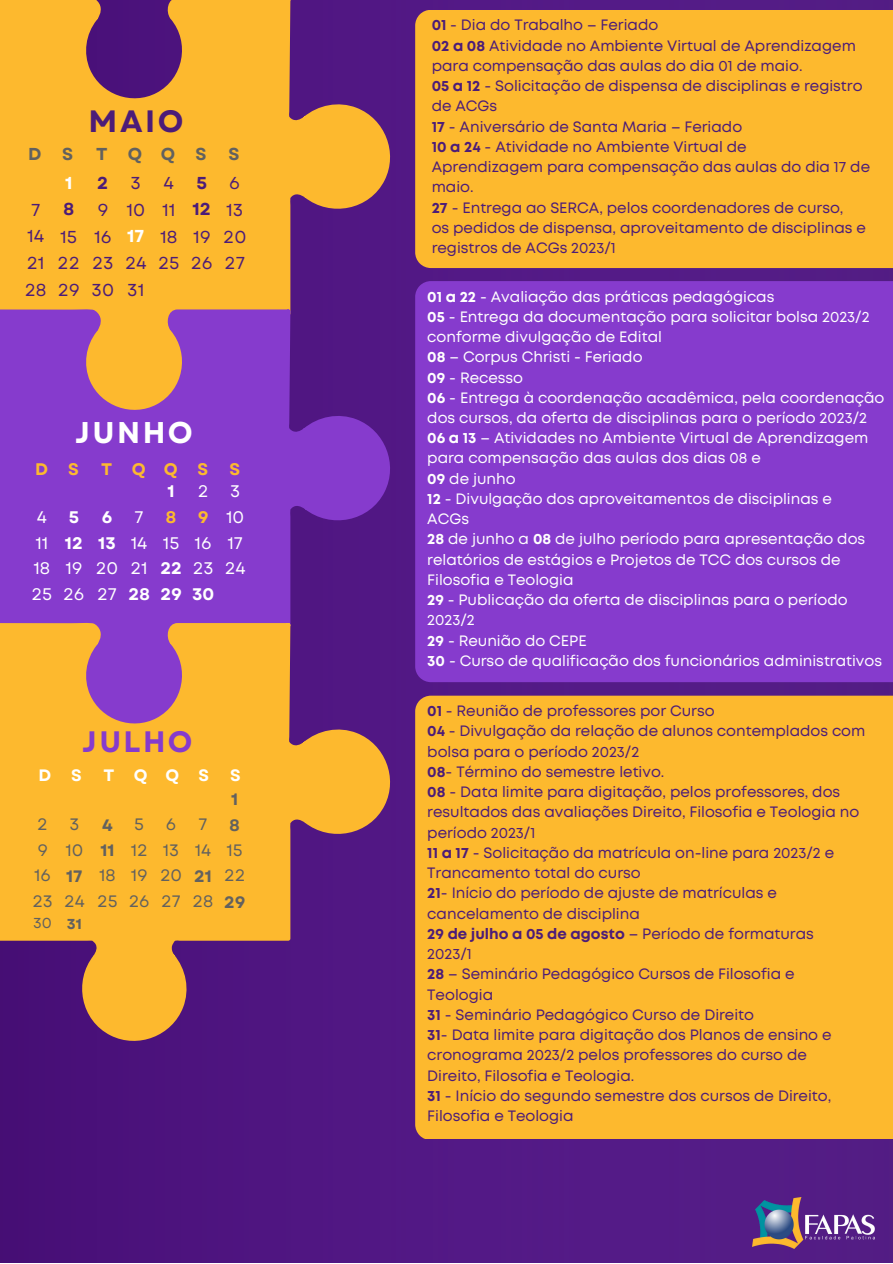
<style>
.page{position:relative;width:893px;height:1264px;background:#fff}
.page>*{position:absolute;margin:0;border:0;box-sizing:border-box;transform-origin:0 0}
.t1{font:700 30.9px "Garet";color:#4c1c78}
.t2{font:700 30px "Garet";letter-spacing:.08em;color:#fff}
.t3{font:700 29.55px "Garet";letter-spacing:.08em;color:#863bcd}
.t4{font:17.25px/26.5px "Garet";color:#4c1c78;text-align:center}
.t5{font:700 17.25px "Garet";color:#62615f}
.t6{font:700 17.25px/26.7px "Garet";color:#4c1c78}
.t7{font:700 17.25px "Garet";color:#fff}
.t8{font:16.8px/25.8px "Garet";color:#fff}
.t9{font:700 16.8px/25.8px "Garet";color:#fff}
.t10{font:700 16.8px "Garet";color:#fdb92e}
.t11{font:16.5px/25.7px "Garet";color:#62615f}
.t12{font:700 16.5px/25.7px "Garet";color:#62615f}
.t13{font:700 16.5px "Garet";color:#fff}
.t14{font:15px/20.2px "Mont";color:#4c1c78}
.t15{font:15px/20.2px "Mont";color:#fffffe}
.t16{font:14.4px "Garet";color:#62615f}
.t17{font:700 14.4px "Garet";color:#62615f}
.s1{font-weight:700}
</style>
<div class="page">
<div style="left:0;top:0;width:892px;height:1262px;background:linear-gradient(to right,#4a107b,#571f8a)"></div>
<svg style="left:0;top:0;width:395px;height:309px;background:#d08f43"></svg>
<div style="left:415px;top:10px;width:477px;height:258px;background:#fdb92e"></div>
<svg style="left:0;top:309px;width:395px;height:313px;background:#833cb4"></svg>
<div style="left:415px;top:281px;width:477px;height:401px;background:#863bcd"></div>
<svg style="left:0;top:622px;width:395px;height:424px;background:#bb7a52"></svg>
<div style="left:415px;top:695px;width:477px;height:444px;background:#fdb92e"></div>
<img style="left:753px;top:1197px;width:121px;height:51px">
<h1 class="t1" style="left:89px;top:99px;width:96px">MAIO</h1>
<p class="t5" style="left:28px;top:142px;width:47px">D S</p>
<p class="t5" style="left:96px;top:142px;width:112px">TQQS</p>
<p class="t5" style="left:228px;top:142px;width:13px">S</p>
<p class="t4" style="left:25px;top:197px;width:23px">7<br>14<br>21<br>28</p>
<p class="t7" style="left:65px;top:170px;width:9px">1</p>
<p class="t6" style="left:63px;top:196px;width:12px">8</p>
<p class="t4" style="left:58px;top:223px;width:24px;text-align:left">15<br>22<br>29</p>
<p class="t6" style="left:97px;top:169px;width:13px">2</p>
<p class="t4" style="left:92px;top:197px;width:24px">9<br>16<br>23<br>30</p>
<p class="t4" style="left:126px;top:170px;width:20px;text-align:left">3<br>10</p>
<p class="t7" style="left:127px;top:223px;width:19px">17</p>
<p class="t4" style="left:125px;top:250px;width:23px;text-align:left">24<br>31</p>
<p class="t4" style="left:158px;top:170px;width:23px">4<br>11<br>18<br>25</p>
<p class="t6" style="left:193px;top:169px;width:20px">5<br>12</p>
<p class="t4" style="left:191px;top:223px;width:24px;text-align:left">19<br>26</p>
<p class="t4" style="left:223px;top:170px;width:25px">6<br>13<br>20<br>27</p>
<h2 class="t2" style="left:75px;top:411px;width:119px">JUNHO</h2>
<p class="t10" style="left:35px;top:457px;width:45px">D S</p>
<p class="t10" style="left:101px;top:457px;width:108px">TQQS</p>
<p class="t10" style="left:229px;top:457px;width:12px">S</p>
<p class="t8" style="left:32px;top:504px;width:22px;text-align:center">4<br>11<br>18<br>25</p>
<p class="t9" style="left:65px;top:504px;width:19px">5<br>12</p>
<p class="t8" style="left:63px;top:555px;width:23px">19<br>26</p>
<p class="t9" style="left:98px;top:504px;width:19px">6<br>13</p>
<p class="t8" style="left:96px;top:555px;width:24px">20<br>27</p>
<p class="t8" style="left:130px;top:504px;width:19px">7<br>14<br>21</p>
<p class="t9" style="left:129px;top:581px;width:23px">28</p>
<p class="t9" style="left:167px;top:478px;width:9px">1</p>
<p class="t10" style="left:166px;top:504px;width:12px">8</p>
<p class="t8" style="left:163px;top:530px;width:18px">15</p>
<p class="t9" style="left:160px;top:555px;width:23px">22<br>29</p>
<p class="t8" style="left:198px;top:478px;width:12px">2</p>
<p class="t10" style="left:198px;top:504px;width:12px">9</p>
<p class="t8" style="left:193px;top:530px;width:22px">16<br>23</p>
<p class="t9" style="left:192px;top:581px;width:24px">30</p>
<p class="t8" style="left:225px;top:478px;width:22px;text-align:center">3<br>10<br>17<br>24</p>
<h3 class="t3" style="left:82px;top:720px;width:112px">JULHO</h3>
<p class="t13" style="left:38px;top:763px;width:45px">D S</p>
<p class="t13" style="left:104px;top:763px;width:107px">TQQS</p>
<p class="t13" style="left:230px;top:763px;width:12px">S</p>
<p class="t11" style="left:32px;top:811px;width:22px;text-align:center">2<br>9<br>16<br>23</p>
<p class="t16" style="left:33px;top:912px;width:20px">30</p>
<p class="t11" style="left:65px;top:811px;width:19px">3<br>10</p>
<p class="t12" style="left:66px;top:863px;width:18px">17</p>
<p class="t11" style="left:64px;top:888px;width:22px">24</p>
<p class="t17" style="left:67px;top:913px;width:17px">31</p>
<p class="t12" style="left:100px;top:812px;width:16px">4<br>11</p>
<p class="t11" style="left:97px;top:863px;width:22px">18<br>25</p>
<p class="t11" style="left:129px;top:811px;width:23px;text-align:center">5<br>12<br>19<br>26</p>
<p class="t11" style="left:160px;top:811px;width:24px;text-align:center">6<br>13<br>20<br>27</p>
<p class="t11" style="left:195px;top:811px;width:18px">7<br>14</p>
<p class="t12" style="left:194px;top:863px;width:19px">21</p>
<p class="t11" style="left:192px;top:888px;width:22px">28</p>
<p class="t12" style="left:230px;top:786px;width:12px">1<br>8</p>
<p class="t11" style="left:224px;top:837px;width:23px">15<br>22</p>
<p class="t12" style="left:224px;top:889px;width:23px">29</p>
<p class="t14" style="left:431px;top:16px;width:440px"><span class="s1">01</span> - Dia do Trabalho – Feriado<br><span class="s1">02 a 08</span> Atividade no Ambiente Virtual de Aprendizagem para compensação das aulas do dia 01 de maio.<br><span class="s1">05 a 12</span> - Solicitação de dispensa de disciplinas e registro de ACGs<br><span class="s1">17</span> - Aniversário de Santa Maria – Feriado<br><span class="s1">10 a 24</span> - Atividade no Ambiente Virtual de<br>Aprendizagem para compensação das aulas do dia 17 de maio.<br><span class="s1">27</span> - Entrega ao SERCA, pelos coordenadores de curso,<br>os pedidos de dispensa, aproveitamento de disciplinas e registros de ACGs 2023/1</p>
<p class="t15" style="left:427px;top:287px;width:458px"><span class="s1">01 a 22</span> - Avaliação das práticas pedagógicas<br><span class="s1">05</span> - Entrega da documentação para solicitar bolsa 2023/2 conforme divulgação de Edital<br><span class="s1">08</span> – Corpus Christi - Feriado<br><span class="s1">09</span> - Recesso<br><span class="s1">06</span> - Entrega à coordenação acadêmica, pela coordenação dos cursos, da oferta de disciplinas para o período 2023/2<br><span class="s1">06 a 13</span> – Atividades no Ambiente Virtual de Aprendizagem para compensação das aulas dos dias 08 e<br><span class="s1">09</span> de junho<br><span class="s1">12</span> - Divulgação dos aproveitamentos de disciplinas e<br>ACGs<br><span class="s1">28</span> de junho a <span class="s1">08</span> de julho período para apresentação dos relatórios de estágios e Projetos de TCC dos cursos de Filosofia e Teologia<br><span class="s1">29</span> - Publicação da oferta de disciplinas para o período 2023/2<br><span class="s1">29</span> - Reunião do CEPE<br><span class="s1">30</span> - Curso de qualificação dos funcionários administrativos</p>
<p class="t14" style="left:427px;top:702px;width:439px"><span class="s1">01</span> - Reunião de professores por Curso<br><span class="s1">04</span> - Divulgação da relação de alunos contemplados com bolsa para o período 2023/2<br><span class="s1">08</span>- Término do semestre letivo.<br><span class="s1">08</span> - Data limite para digitação, pelos professores, dos resultados das avaliações Direito, Filosofia e Teologia no período 2023/1<br><span class="s1">11 a 17</span> - Solicitação da matrícula on-line para 2023/2 e Trancamento total do curso<br><span class="s1">21</span>- Início do período de ajuste de matrículas e cancelamento de disciplina<br><span class="s1">29 de julho a 05 de agosto</span> – Período de formaturas<br>2023/1<br><span class="s1">28</span> – Seminário Pedagógico Cursos de Filosofia e<br>Teologia<br><span class="s1">31</span> - Seminário Pedagógico Curso de Direito<br><span class="s1">31</span>- Data limite para digitação dos Planos de ensino e cronograma 2023/2 pelos professores do curso de<br>Direito, Filosofia e Teologia.<br><span class="s1">31</span> - Início do segundo semestre dos cursos de Direito, Filosofia e Teologia</p>
</div>
